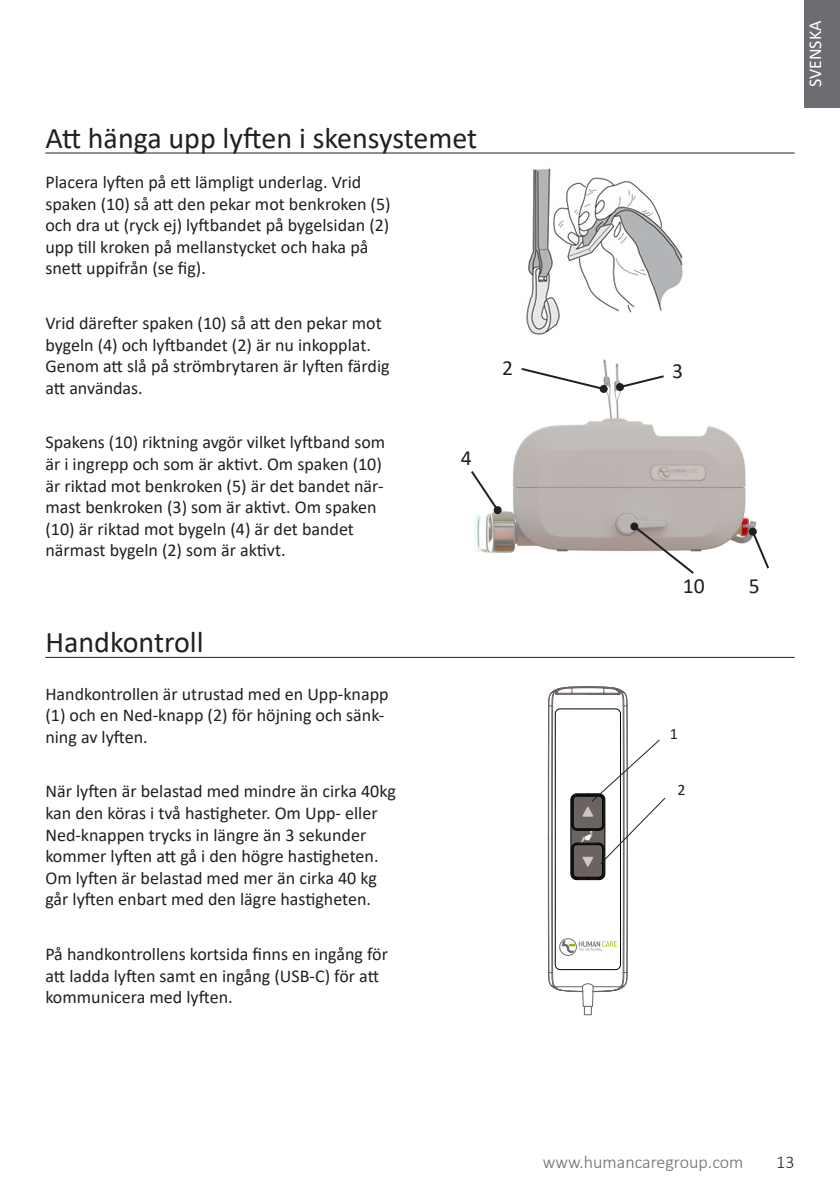
<style>
.page{position:relative;width:840px;height:1191px;background:#fff}
.page>*{position:absolute;margin:0;border:0;box-sizing:border-box;transform-origin:0 0}
.Content_heading{font:30px "Calibri";color:#231f20}
.t1{font:21.6px "Calibri";color:#231f20}
.Body_text{font:18px/21.6px "Calibri";color:#231f20}
.t2{font:300 18px "Calibri";color:#6c6d70}
.t3{font:18px "Calibri";color:#fff}
.t4{font:300 18px "Calibri";color:#231f20}
.t5{font:16px "Calibri";color:#231f20}
</style>
<div class="page">
<div style="left:803px;top:0;width:36px;height:108px;background:#6c6d70"></div>
<hr style="left:0;top:0;width:1px;height:108px;background:#6c6d70">
<hr style="left:45px;top:152px;width:749px;height:1px;background:#231f20">
<hr style="left:45px;top:657px;width:749px;height:1px;background:#231f20">
<img style="left:474px;top:359px;width:283px;height:195px">
<svg style="left:631px;top:524px;width:64px;height:50px"></svg>
<div style="left:630px;top:522px;width:8px;height:8px;background:#231f20;border-radius:50%"></div>
<svg style="left:471px;top:469px;width:29px;height:44px"></svg>
<div style="left:493px;top:506px;width:8px;height:8px;background:#231f20;border-radius:50%"></div>
<svg style="left:519px;top:366px;width:86px;height:25px"></svg>
<div style="left:599px;top:385px;width:8px;height:8px;background:#231f20;border-radius:50%"></div>
<svg style="left:617px;top:374px;width:48px;height:15px"></svg>
<div style="left:615px;top:383px;width:8px;height:8px;background:#231f20;border-radius:50%"></div>
<svg style="left:749px;top:529px;width:20px;height:40px"></svg>
<div style="left:748px;top:527px;width:8px;height:8px;background:#231f20;border-radius:50%"></div>
<img style="left:526px;top:168px;width:157px;height:168px">
<svg style="left:547px;top:686px;width:118px;height:329px"></svg>
<p class="Content_heading" style="left:45px;top:117px;width:433px">Att hänga upp lyften i skensystemet</p>
<p class="Body_text" style="left:45px;top:171px;width:346px">Placera lyften på ett lämpligt underlag. Vrid spaken (10) så att den pekar mot benkroken (5) och dra ut (ryck ej) lyftbandet på bygelsidan (2) upp till kroken på mellanstycket och haka på snett uppifrån (se fig).</p>
<p class="Body_text" style="left:45px;top:312px;width:345px">Vrid därefter spaken (10) så att den pekar mot bygeln (4) och lyftbandet (2) är nu inkopplat.<br>Genom att slå på strömbrytaren är lyften färdig att användas.</p>
<p class="Body_text" style="left:45px;top:431px;width:341px">Spakens (10) riktning avgör vilket lyftband som är i ingrepp och som är aktivt. Om spaken (10) är riktad mot benkroken (5) är det bandet när&shy;mast benkroken (3) som är aktivt. Om spaken (10) är riktad mot bygeln (4) är det bandet närmast bygeln (2) som är aktivt.</p>
<p class="Content_heading" style="left:45px;top:621px;width:160px">Handkontroll</p>
<p class="Body_text" style="left:45px;top:682px;width:344px">Handkontrollen är utrustad med en Upp-knapp (1) och en Ned-knapp (2) för höjning och sänk&shy;ning av lyften.</p>
<p class="Body_text" style="left:45px;top:780px;width:352px">När lyften är belastad med mindre än cirka 40kg kan den köras i två hastigheter. Om Upp- eller Ned-knappen trycks in längre än 3 sekunder kommer lyften att gå i den högre hastigheten.<br>Om lyften är belastad med mer än cirka 40 kg går lyften enbart med den lägre hastigheten.</p>
<p class="Body_text" style="left:45px;top:942px;width:344px">På handkontrollens kortsida finns en ingång för att ladda lyften samt en ingång (USB-C) för att kommunicera med lyften.</p>
<p class="t1" style="left:460px;top:443px;width:12px">4</p>
<p class="t1" style="left:502px;top:353px;width:12px">2</p>
<p class="t1" style="left:671px;top:356px;width:12px">3</p>
<p class="t1" style="left:682px;top:571px;width:23px">10</p>
<p class="t5" style="left:669px;top:723px;width:10px">1</p>
<p class="t5" style="left:677px;top:778px;width:10px">2</p>
<p class="t1" style="left:748px;top:571px;width:12px">5</p>
<p class="t3" style="left:802px;top:87px;width:68px;rotate:-90deg">SVENSKA</p>
<p class="t2" style="left:542px;top:1151px;width:202px">www.humancaregroup.com</p>
<p class="t4" style="left:775px;top:1151px;width:20px">13</p>
</div>
